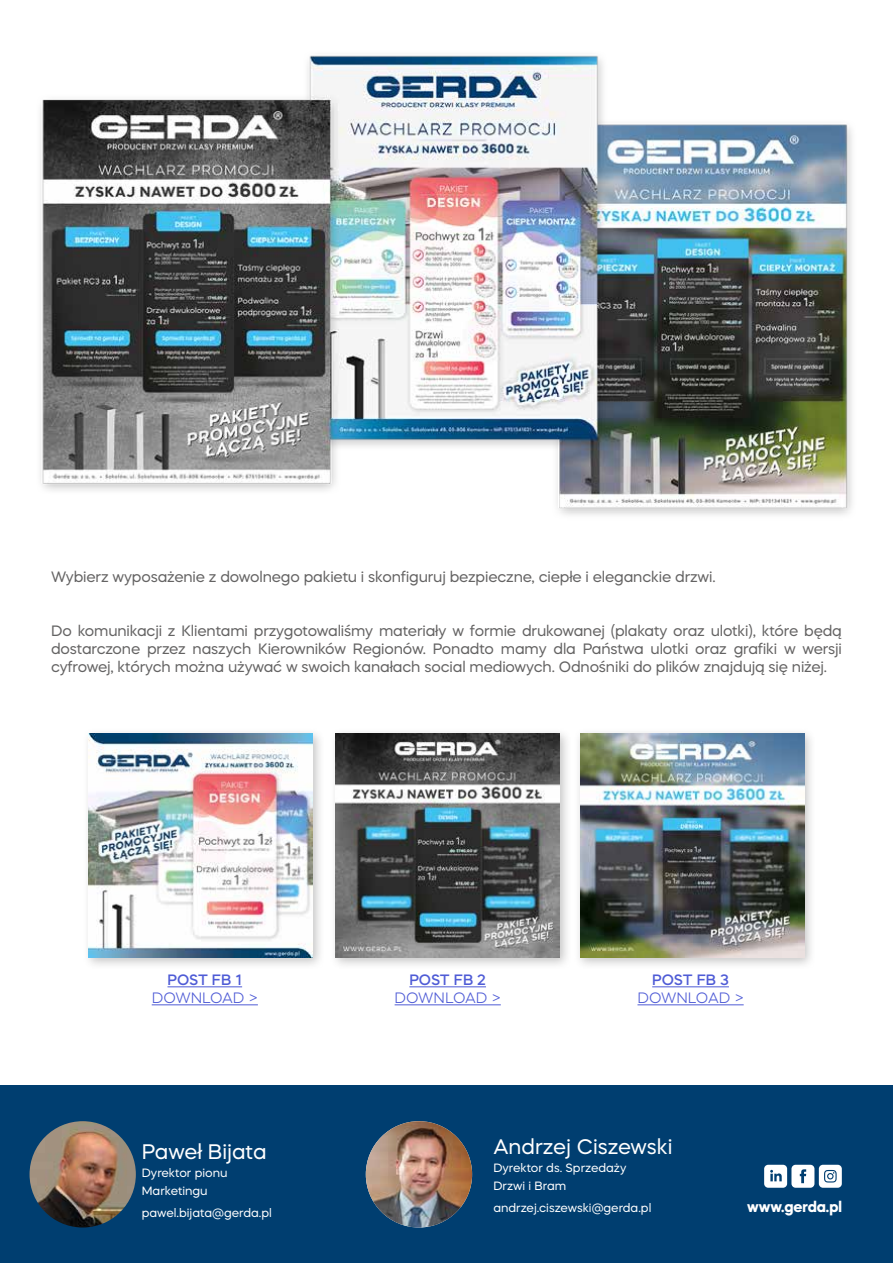
<style>
.page{position:relative;width:893px;height:1263px;background:#fff}
.page>*{position:absolute;margin:0;border:0;box-sizing:border-box;transform-origin:0 0}
.t1{font:21px "Mazzard H";color:#fff}
.t2{font:15px/18px "Mazzard H";letter-spacing:-.01em;color:#646363;text-align:justify}
.t3{font:300 15px "Mazzard H";color:#4f5cd6}
.t4{font:500 15px "Mazzard H";letter-spacing:-.015em;color:#4f5cd6}
.t5{font:700 15px "Mazzard H";color:#fff}
.t6{font:12px/18px "Mazzard H";color:#fff}
</style>
<div class="page">
<div style="left:0;top:1086px;width:893px;height:177px;background:#003e70"></div>
<img style="left:40px;top:55px;width:812px;height:460px">
<svg style="left:764px;top:1165px;width:78px;height:23px;background:#bfcedb"></svg>
<img style="left:30px;top:1121px;width:106px;height:106px;border-radius:53px">
<img style="left:366px;top:1121px;width:106px;height:106px;border-radius:53px">
<div style="left:83px;top:727px;width:242px;height:243px;background:#646363;opacity:.36"></div>
<img style="left:89px;top:733px;width:224px;height:225px">
<div style="left:330px;top:727px;width:242px;height:243px;background:#646363;opacity:.36"></div>
<img style="left:336px;top:733px;width:224px;height:225px">
<div style="left:574px;top:727px;width:243px;height:243px;background:#646363;opacity:.36"></div>
<img style="left:580px;top:733px;width:224px;height:225px">
<hr style="left:167px;top:986px;width:75px;height:1px;background:#4f5cd6">
<hr style="left:152px;top:1004px;width:106px;height:1px;background:#4f5cd6">
<hr style="left:409px;top:986px;width:77px;height:1px;background:#4f5cd6">
<hr style="left:395px;top:1004px;width:106px;height:1px;background:#4f5cd6">
<hr style="left:652px;top:986px;width:77px;height:1px;background:#4f5cd6">
<hr style="left:637px;top:1004px;width:107px;height:1px;background:#4f5cd6">
<p class="t2" style="left:51px;top:568px;width:666px">Wybierz wyposażenie z dowolnego pakietu i skonfiguruj bezpieczne, ciepłe i eleganckie drzwi.</p>
<p class="t2" style="left:51px;top:622px;width:792px">Do komunikacji z Klientami przygotowaliśmy materiały w formie drukowanej (plakaty oraz ulotki), które będą dostarczone przez naszych Kierowników Regionów. Ponadto mamy dla Państwa ulotki oraz grafiki w wersji cyfrowej, których można używać w swoich kanałach social mediowych. Odnośniki do plików znajdują się niżej.</p>
<p class="t4" style="left:167px;top:970px;width:76px">POST FB 1</p>
<p class="t3" style="left:152px;top:988px;width:108px">DOWNLOAD &gt;</p>
<h1 class="t1" style="left:142px;top:1138px;width:126px">Paweł Bijata</h1>
<p class="t6" style="left:142px;top:1163px;width:87px">Dyrektor pionu<br>Marketingu</p>
<p class="t6" style="left:142px;top:1204px;width:132px">pawel.bijata@gerda.pl</p>
<p class="t4" style="left:409px;top:970px;width:78px">POST FB 2</p>
<p class="t3" style="left:395px;top:988px;width:108px">DOWNLOAD &gt;</p>
<p class="t4" style="left:652px;top:970px;width:78px">POST FB 3</p>
<p class="t3" style="left:637px;top:988px;width:108px">DOWNLOAD &gt;</p>
<h1 class="t1" style="left:493px;top:1133px;width:181px">Andrzej Ciszewski</h1>
<p class="t6" style="left:493px;top:1159px;width:135px">Dyrektor ds. Sprzedaży<br>Drzwi i Bram</p>
<p class="t6" style="left:493px;top:1199px;width:160px">andrzej.ciszewski@gerda.pl</p>
<p class="t5" style="left:747px;top:1197px;width:96px">www.gerda.pl</p>
</div>
